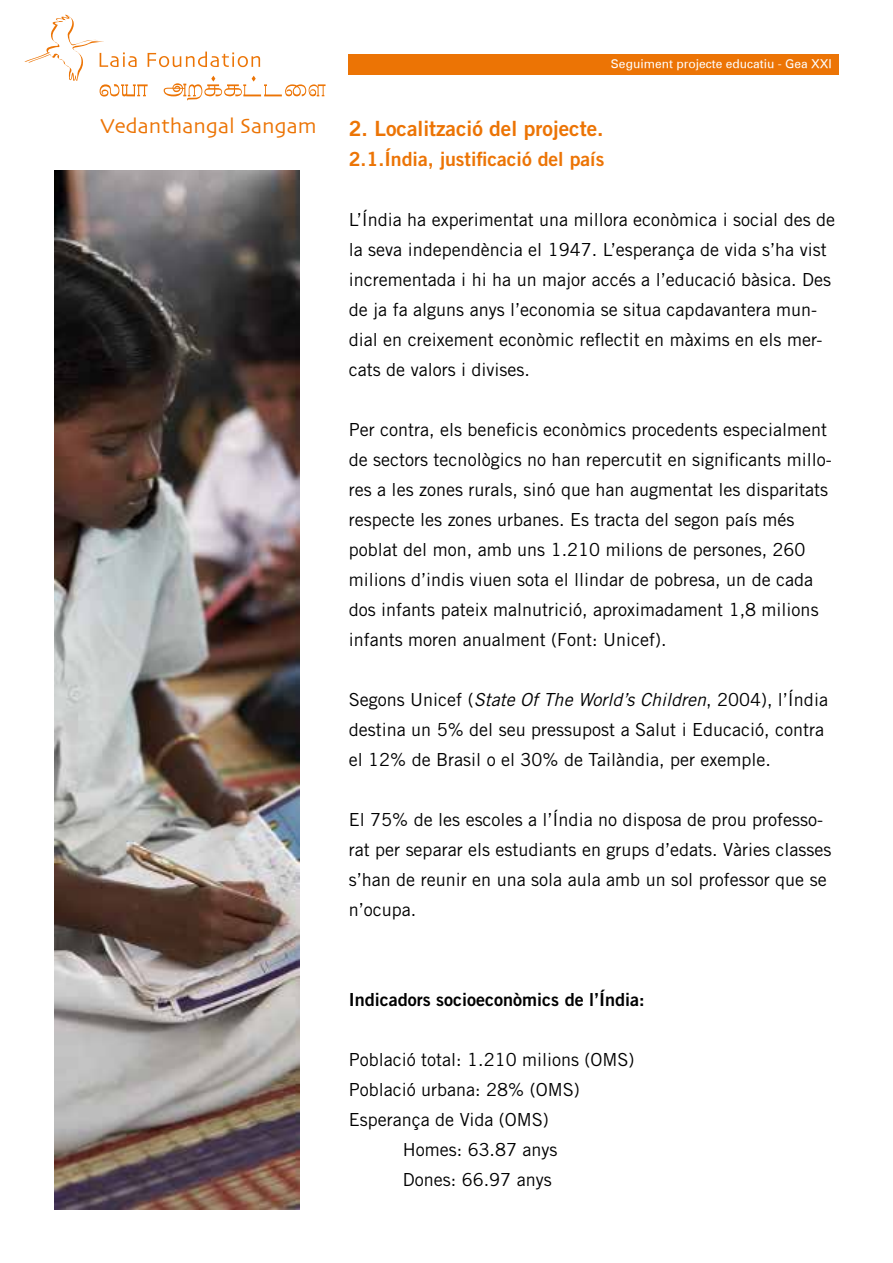
<style>
.page{position:relative;width:893px;height:1263px;background:#fff}
.page>*{position:absolute;margin:0;border:0;box-sizing:border-box;transform-origin:0 0}
.t1{font:21.6px "Skia";color:#ec7405}
.t2{font:21px "Trade Gothic Bold Two";color:#ec7405}
.t3{font:19.5px "Trade Gothic Bold Two";color:#ec7405}
.t4{font:18px/30px "Trade Gothic";color:#000}
.t5{font:18px "Trade Gothic Bold Two";color:#000}
.t6{font:12px "Univers Roman";color:#fff}
.s1{font-style:italic}
</style>
<div class="page">
<div style="left:349px;top:54px;width:490px;height:21px;background:#ec7405"></div>
<svg style="left:24px;top:14px;width:302px;height:87px"></svg>
<img style="left:55px;top:170px;width:244px;height:1039px">
<p class="t6" style="left:611px;top:56px;width:222px">Seguiment projecte educatiu - Gea XXI</p>
<p class="t1" style="left:101px;top:113px;width:218px">Vedanthangal Sangam</p>
<p class="t2" style="left:349px;top:116px;width:256px">2. Localització del projecte.</p>
<p class="t3" style="left:349px;top:147px;width:257px">2.1.Índia, justificació del país</p>
<p class="t4" style="left:349px;top:204px;width:488px">L’Índia ha experimentat una millora econòmica i social des de la seva independència el 1947. L’esperança de vida s’ha vist incrementada i hi ha un major accés a l’educació bàsica. Des de ja fa alguns anys l’economia se situa capdavantera mun&shy;dial en creixement econòmic reflectit en màxims en els mer&shy;cats de valors i divises.</p>
<p class="t4" style="left:349px;top:414px;width:484px">Per contra, els beneficis econòmics procedents especialment de sectors tecnològics no han repercutit en significants millo&shy;res a les zones rurals, sinó que han augmentat les disparitats respecte les zones urbanes. Es tracta del segon país més poblat del mon, amb uns 1.210 milions de persones, 260 milions d’indis viuen sota el llindar de pobresa, un de cada dos infants pateix malnutrició, aproximadament 1,8 milions infants moren anualment (Font: Unicef).</p>
<p class="t4" style="left:349px;top:685px;width:481px">Segons Unicef (<span class="s1">State Of The World’s Children</span>, 2004), l’Índia destina un 5% del seu pressupost a Salut i Educació, contra el 12% de Brasil o el 30% de Tailàndia, per exemple.</p>
<p class="t4" style="left:349px;top:805px;width:484px">El 75% de les escoles a l’Índia no disposa de prou professo&shy;rat per separar els estudiants en grups d’edats. Vàries classes s’han de reunir en una sola aula amb un sol professor que se n’ocupa.</p>
<p class="t5" style="left:349px;top:989px;width:297px">Indicadors socioeconòmics de l’Índia:</p>
<p class="t4" style="left:349px;top:1045px;width:287px">Població total: 1.210 milions (OMS)</p>
<p class="t4" style="left:349px;top:1075px;width:232px">Població urbana: 28% (OMS)</p>
<p class="t4" style="left:349px;top:1105px;width:202px">Esperança de Vida (OMS)</p>
<p class="t4" style="left:403px;top:1135px;width:156px">Homes: 63.87 anys</p>
<p class="t4" style="left:403px;top:1165px;width:150px">Dones: 66.97 anys</p>
</div>
